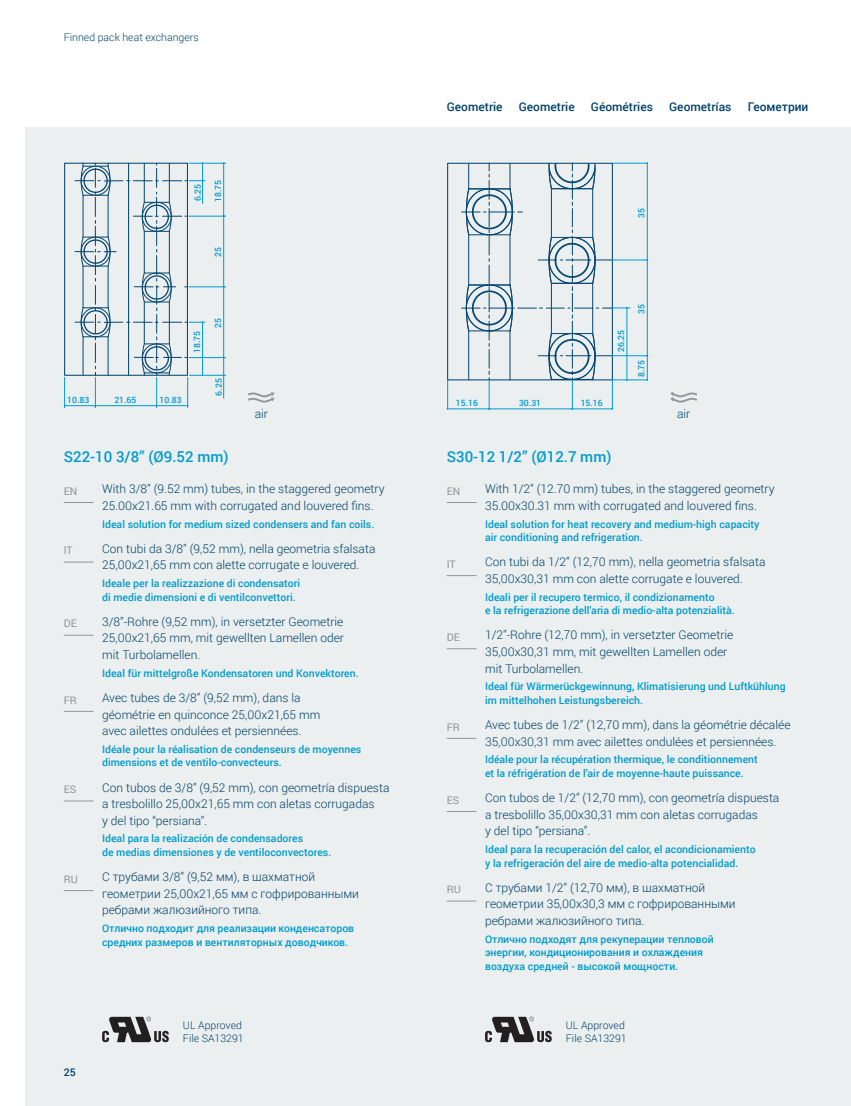
<style>
.page{position:relative;width:851px;height:1106px;background:#fff}
.page>*{position:absolute;margin:0;border:0;box-sizing:border-box;transform-origin:0 0}
.t1{font:500 15px "Roboto";color:#009bcc}
.t2{font:300 12px/16.5px "Roboto";color:#004268}
.t3{font:500 12px "Roboto";color:#004268}
.t4{font:500 10.5px/13.5px "Roboto";color:#009bcc}
.t5{font:300 10.5px/13.5px "Roboto";color:#004268}
.t6{font:10.5px "Roboto";color:#939598}
.t7{font:500 10.5px "Roboto";color:#004268}
.t8{font:500 8.7px "Roboto";color:#009bd0}
</style>
<div class="page">
<div style="left:26px;top:128px;width:824px;height:978px;background:#ebefef"></div>
<hr style="left:189px;top:375px;width:36px;height:1px;background:#009bd0">
<hr style="left:189px;top:357px;width:36px;height:1px;background:#009bd0">
<hr style="left:189px;top:286px;width:36px;height:1px;background:#009bd0">
<hr style="left:189px;top:216px;width:36px;height:1px;background:#009bd0">
<hr style="left:189px;top:163px;width:36px;height:1px;background:#009bd0">
<hr style="left:223px;top:287px;width:1px;height:70px;background:#009bd0">
<svg style="left:75px;top:162px;width:130px;height:214px"></svg>
<hr style="left:223px;top:216px;width:1px;height:71px;background:#009bd0">
<hr style="left:223px;top:163px;width:1px;height:53px;background:#009bd0">
<hr style="left:65px;top:405px;width:30px;height:1px;background:#009bd0">
<hr style="left:95px;top:405px;width:62px;height:1px;background:#009bd0">
<hr style="left:157px;top:405px;width:30px;height:1px;background:#009bd0">
<hr style="left:95px;top:377px;width:1px;height:31px;background:#009bd0">
<hr style="left:64px;top:377px;width:1px;height:31px;background:#009bd0">
<hr style="left:156px;top:377px;width:1px;height:31px;background:#009bd0">
<hr style="left:187px;top:377px;width:1px;height:31px;background:#009bd0">
<svg style="left:223px;top:358px;width:1px;height:40px"></svg>
<svg style="left:248px;top:392px;width:27px;height:10px"></svg>
<hr style="left:447px;top:408px;width:42px;height:1px;background:#009bd0">
<svg style="left:446px;top:380px;width:2px;height:30px"></svg>
<hr style="left:612px;top:379px;width:35px;height:1px;background:#009bd0">
<hr style="left:612px;top:355px;width:35px;height:1px;background:#009bd0">
<hr style="left:612px;top:260px;width:35px;height:1px;background:#009bd0">
<hr style="left:612px;top:163px;width:35px;height:1px;background:#009bd0">
<svg style="left:461px;top:162px;width:169px;height:248px"></svg>
<hr style="left:647px;top:260px;width:1px;height:96px;background:#009bd0">
<svg style="left:646px;top:355px;width:2px;height:26px"></svg>
<hr style="left:647px;top:163px;width:1px;height:97px;background:#009bd0">
<svg style="left:670px;top:392px;width:27px;height:10px"></svg>
<hr style="left:64px;top:502px;width:30px;height:1px;background:#939598">
<hr style="left:64px;top:562px;width:30px;height:1px;background:#939598">
<hr style="left:64px;top:635px;width:30px;height:1px;background:#939598">
<hr style="left:64px;top:711px;width:30px;height:1px;background:#939598">
<hr style="left:64px;top:800px;width:30px;height:1px;background:#939598">
<hr style="left:64px;top:890px;width:30px;height:1px;background:#939598">
<svg style="left:102px;top:1016px;width:67px;height:26px"></svg>
<hr style="left:446px;top:502px;width:30px;height:1px;background:#939598">
<hr style="left:446px;top:575px;width:30px;height:1px;background:#939598">
<hr style="left:446px;top:648px;width:30px;height:1px;background:#939598">
<hr style="left:446px;top:738px;width:30px;height:1px;background:#939598">
<hr style="left:446px;top:811px;width:30px;height:1px;background:#939598">
<hr style="left:446px;top:900px;width:30px;height:1px;background:#939598">
<svg style="left:485px;top:1016px;width:66px;height:26px"></svg>
<p class="t5" style="left:64px;top:30px;width:136px">Finned pack heat exchangers</p>
<p class="t8" style="left:191px;top:201px;width:19px;rotate:-90deg">6.25</p>
<p class="t8" style="left:212px;top:202px;width:24px;rotate:-90deg">18.75</p>
<p class="t8" style="left:212px;top:257px;width:11px;rotate:-90deg">25</p>
<p class="t8" style="left:67px;top:394px;width:24px">10.83</p>
<p class="t8" style="left:114px;top:394px;width:24px">21.65</p>
<p class="t8" style="left:191px;top:353px;width:24px;rotate:-90deg">18.75</p>
<p class="t8" style="left:160px;top:394px;width:24px">10.83</p>
<p class="t8" style="left:212px;top:328px;width:11px;rotate:-90deg">25</p>
<p class="t8" style="left:213px;top:395px;width:19px;rotate:-90deg">6.25</p>
<p class="t2" style="left:255px;top:405px;width:15px">air</p>
<p class="t1" style="left:64px;top:446px;width:166px">S22-10 3/8” (Ø9.52 mm)</p>
<p class="t6" style="left:64px;top:483px;width:15px">EN</p>
<p class="t2" style="left:102px;top:480px;width:284px">With 3/8” (9.52 mm) tubes, in the staggered geometry<br>25.00x21.65 mm with corrugated and louvered fins.</p>
<p class="t4" style="left:102px;top:516px;width:274px">Ideal solution for medium sized condensers and fan coils.</p>
<p class="t6" style="left:64px;top:543px;width:10px">IT</p>
<p class="t2" style="left:102px;top:540px;width:275px">Con tubi da 3/8” (9,52 mm), nella geometria sfalsata<br>25,00x21,65 mm con alette corrugate e louvered.</p>
<p class="t4" style="left:102px;top:576px;width:199px">Ideale per la realizzazione di condensatori di medie dimensioni e di ventilconvettori.</p>
<p class="t6" style="left:64px;top:616px;width:15px">DE</p>
<p class="t2" style="left:102px;top:613px;width:243px;text-align:justify">3/8”-Rohre (9,52 mm), in versetzter Geometrie 25,00x21,65 mm, mit gewellten Lamellen oder mit Turbolamellen.</p>
<p class="t4" style="left:102px;top:666px;width:258px">Ideal für mittelgroße Kondensatoren und Konvektoren.</p>
<p class="t6" style="left:64px;top:692px;width:15px">FR</p>
<p class="t2" style="left:102px;top:689px;width:220px">Avec tubes de 3/8” (9,52 mm), dans la géométrie en quinconce 25,00x21,65 mm avec ailettes ondulées et persiennées.</p>
<p class="t4" style="left:102px;top:742px;width:261px">Idéale pour la réalisation de condenseurs de moyennes dimensions et de ventilo-convecteurs.</p>
<p class="t6" style="left:64px;top:782px;width:14px">ES</p>
<p class="t2" style="left:102px;top:778px;width:289px">Con tubos de 3/8” (9,52 mm), con geometría dispuesta a tresbolillo 25,00x21,65 mm con aletas corrugadas<br>y del tipo “persiana”.</p>
<p class="t4" style="left:102px;top:831px;width:231px">Ideal para la realización de condensadores<br>de medias dimensiones y de ventiloconvectores.</p>
<p class="t6" style="left:64px;top:871px;width:16px">RU</p>
<p class="t2" style="left:102px;top:868px;width:258px">С трубами 3/8” (9,52 мм), в шахматной геометрии 25,00x21,65 мм с гофрированными ребрами жалюзийного типа.</p>
<p class="t4" style="left:102px;top:921px;width:253px">Отлично подходит для реализации конденсаторов средних размеров и вентиляторных доводчиков.</p>
<p class="t7" style="left:64px;top:1065px;width:13px">25</p>
<p class="t5" style="left:183px;top:1017px;width:62px">UL Approved<br>File SA13291</p>
<p class="t3" style="left:446px;top:98px;width:57px">Geometrie</p>
<p class="t3" style="left:518px;top:98px;width:57px">Geometrie</p>
<p class="t3" style="left:590px;top:98px;width:64px">Géométries</p>
<p class="t3" style="left:669px;top:98px;width:64px">Geometrías</p>
<p class="t3" style="left:747px;top:98px;width:62px">Геометрии</p>
<p class="t8" style="left:635px;top:217px;width:11px;rotate:-90deg">35</p>
<p class="t8" style="left:456px;top:397px;width:24px">15.16</p>
<p class="t8" style="left:580px;top:397px;width:24px">15.16</p>
<p class="t8" style="left:519px;top:397px;width:24px">30.31</p>
<p class="t8" style="left:615px;top:352px;width:24px;rotate:-90deg">26.25</p>
<p class="t8" style="left:635px;top:314px;width:11px;rotate:-90deg">35</p>
<p class="t8" style="left:635px;top:377px;width:19px;rotate:-90deg">8.75</p>
<p class="t2" style="left:677px;top:405px;width:15px">air</p>
<p class="t1" style="left:446px;top:446px;width:166px">S30-12 1/2” (Ø12.7 mm)</p>
<p class="t6" style="left:446px;top:483px;width:15px">EN</p>
<p class="t2" style="left:485px;top:480px;width:291px">With 1/2” (12.70 mm) tubes, in the staggered geometry<br>35.00x30.31 mm with corrugated and louvered fins.</p>
<p class="t4" style="left:485px;top:516px;width:276px">Ideal solution for heat recovery and medium-high capacity air conditioning and refrigeration.</p>
<p class="t6" style="left:446px;top:556px;width:10px">IT</p>
<p class="t2" style="left:485px;top:553px;width:282px">Con tubi da 1/2” (12,70 mm), nella geometria sfalsata<br>35,00x30,31 mm con alette corrugate e louvered.</p>
<p class="t4" style="left:485px;top:589px;width:251px">Ideali per il recupero termico, il condizionamento<br>e la refrigerazione dell’aria di medio-alta potenzialità.</p>
<p class="t6" style="left:446px;top:630px;width:15px">DE</p>
<p class="t2" style="left:485px;top:626px;width:250px">1/2”-Rohre (12,70 mm), in versetzter Geometrie<br>35,00x30,31 mm, mit gewellten Lamellen oder mit Turbolamellen.</p>
<p class="t4" style="left:485px;top:679px;width:302px">Ideal für Wärmerückgewinnung, Klimatisierung und Luftkühlung im mittelhohen Leistungsbereich.</p>
<p class="t6" style="left:446px;top:719px;width:15px">FR</p>
<p class="t2" style="left:485px;top:716px;width:307px">Avec tubes de 1/2” (12,70 mm), dans la géométrie décalée<br>35,00x30,31 mm avec ailettes ondulées et persiennées.</p>
<p class="t4" style="left:485px;top:752px;width:274px">Idéale pour la récupération thermique, le conditionnement et la réfrigération de l’air de moyenne-haute puissance.</p>
<p class="t6" style="left:446px;top:792px;width:14px">ES</p>
<p class="t2" style="left:485px;top:789px;width:296px">Con tubos de 1/2” (12,70 mm), con geometría dispuesta a tresbolillo 35,00x30,31 mm con aletas corrugadas<br>y del tipo “persiana”.</p>
<p class="t4" style="left:485px;top:842px;width:272px">Ideal para la recuperación del calor, el acondicionamiento y la refrigeración del aire de medio-alta potencialidad.</p>
<p class="t6" style="left:446px;top:882px;width:16px">RU</p>
<p class="t2" style="left:485px;top:879px;width:252px">С трубами 1/2” (12,70 мм), в шахматной геометрии 35,00x30,3 мм с гофрированными ребрами жалюзийного типа.</p>
<p class="t4" style="left:485px;top:931px;width:230px">Отлично подходят для рекуперации тепловой энергии, кондиционирования и охлаждения воздуха средней - высокой мощности.</p>
<p class="t5" style="left:566px;top:1017px;width:62px">UL Approved<br>File SA13291</p>
</div>
